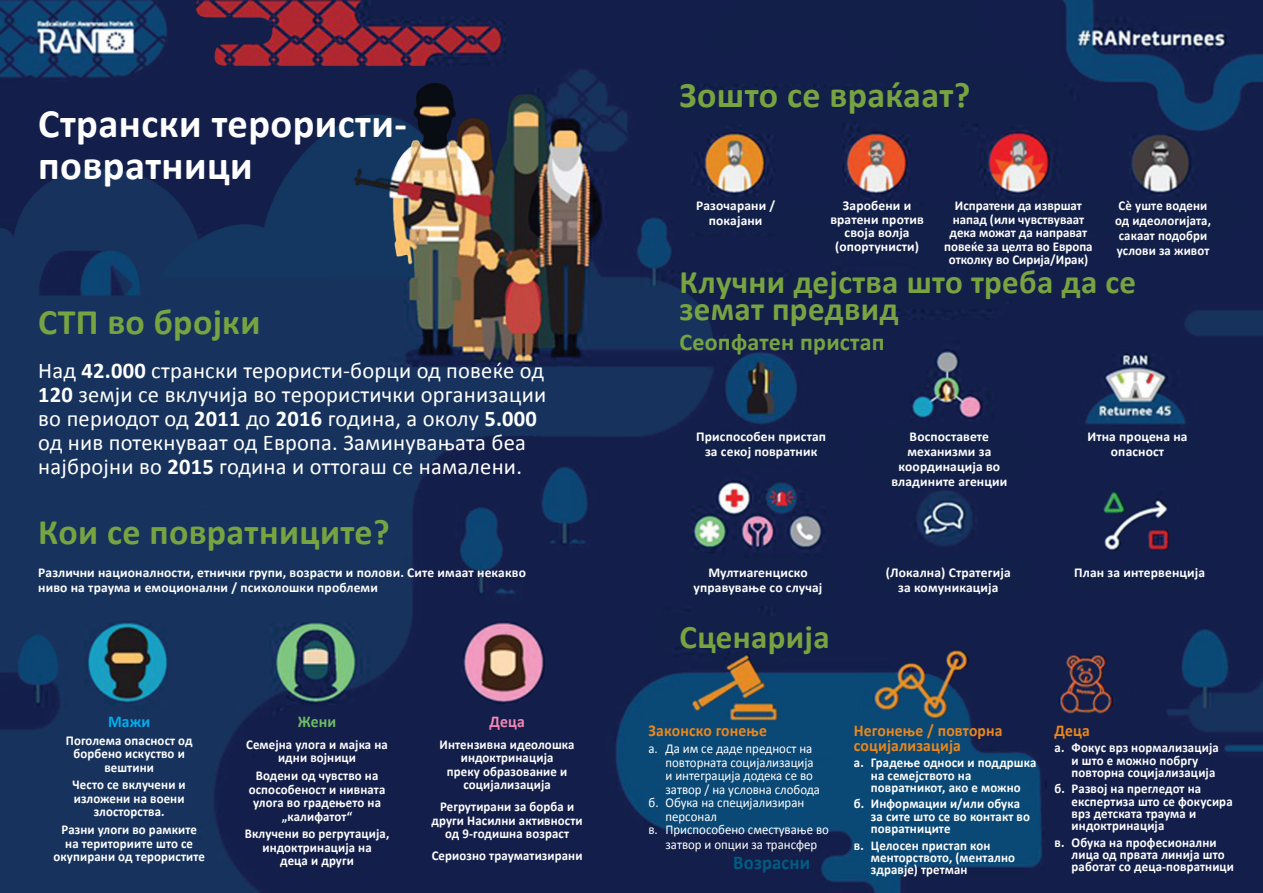
<style>
.page{position:relative;width:1263px;height:893px;background:#fff}
.page>*{position:absolute;margin:0;border:0;box-sizing:border-box;transform-origin:0 0}
.t1{font:700 40.5px/42px "Calibri";letter-spacing:.01em;color:#fff}
.t2{font:700 36px "Calibri";letter-spacing:.01em;color:#78a341}
.t3{font:700 33px/27px "Calibri";letter-spacing:.01em;color:#78a341}
.t4{font:700 24px "Calibri";letter-spacing:.01em;color:#78a341}
.t5{font:22.5px/24px "Calibri";letter-spacing:.01em;color:#fff}
.t6{font:700 19.5px "Calibri";letter-spacing:.01em;color:#015c82;scale:.95 1}
.t7{font:700 16.5px/15px "Calibri";letter-spacing:.01em;color:#ea871c;scale:.95 1}
.t8{font:700 16.5px "Calibri";color:#f287b6;scale:.95 1}
.t9{font:700 16.5px "Calibri";color:#6eba66;scale:.95 1}
.t10{font:700 16.5px "Calibri";color:#00aeef;scale:.95 1}
.t11{font:700 13.5px/13.5px "Calibri";letter-spacing:.01em;color:#fff;text-align:center;scale:.95 1}
.t12{font:700 13.5px/15px "Calibri";letter-spacing:.01em;color:#fff;text-align:center}
.t13{font:13.5px "Calibri";color:#fff;scale:.95 1}
.t14{font:700 13.5px/13.5px "Calibri";letter-spacing:.01em;color:#fff;text-align:center;scale:.96 1}
.s1{font-weight:700}
</style>
<div class="page">
<img style="left:0;top:0;width:1263px;height:893px">
<h1 class="t1" style="left:38px;top:102px;width:370px">Странски терористи&shy;повратници</h1>
<h2 class="t2" style="left:38px;top:299px;width:224px">СТП во бројки</h2>
<p class="t5" style="left:38px;top:358px;width:509px">Над <span class="s1">42.000</span> странски терористи-борци од повеќе од <span class="s1">120</span> земји се вклучија во терористички организации во периодот од <span class="s1">2011</span> до <span class="s1">2016</span> година, а околу <span class="s1">5.000 </span>од нив потекнуваат од Европа. Заминувањата беа најбројни во <span class="s1">2015</span> година и оттогаш се намалени.</p>
<h2 class="t2" style="left:38px;top:509px;width:353px">Кои се повратниците?</h2>
<p class="t12" style="left:38px;top:565px;width:489px;text-align:left">Различни националности, етнички групи, возрасти и полови. Сите имаат некакво ниво на траума и емоционални / психолошки проблеми</p>
<p class="t10" style="left:108px;top:711px;width:46px">Мажи</p>
<p class="t11" style="left:66px;top:733px;width:135px">Поголема опасност од борбено искуство и вештини</p>
<p class="t11" style="left:73px;top:778px;width:121px">Често се вклучени и изложени на воени злосторства.</p>
<p class="t11" style="left:53px;top:823px;width:161px">Разни улоги во рамките на териториите што се окупирани од терористите</p>
<p class="t9" style="left:298px;top:711px;width:42px">Жени</p>
<p class="t11" style="left:246px;top:737px;width:151px">Семејна улога и мајка на идни војници</p>
<p class="t11" style="left:249px;top:769px;width:145px">Водени од чувство на оспособеност и нивната улога во градењето на „калифатот“</p>
<p class="t11" style="left:245px;top:827px;width:154px">Вклучени во регрутација, индоктринација на<br>деца и други</p>
<p class="t8" style="left:489px;top:711px;width:39px">Деца</p>
<p class="t11" style="left:440px;top:737px;width:144px">Интензивна идеолошка индоктринација<br>преку образование и социјализација</p>
<p class="t11" style="left:432px;top:800px;width:161px">Регрутирани за борба и други Насилни активности од 9-годишна возраст</p>
<p class="t11" style="left:432px;top:849px;width:160px">Сериозно трауматизирани</p>
<h2 class="t2" style="left:679px;top:72px;width:292px">Зошто се враќаат?</h2>
<p class="t12" style="left:696px;top:198px;width:81px">Разочарани / покајани</p>
<p class="t12" style="left:830px;top:199px;width:95px;line-height:13.5px">Заробени и вратени против своја волја (опортунисти)</p>
<p class="t14" style="left:944px;top:199px;width:156px">Испратени да извршат напад (или чувствуваат дека можат да направат повеќе за целта во Европа отколку во Сирија/Ирак)</p>
<p class="t11" style="left:1115px;top:198px;width:103px;line-height:15px;text-align:left">Сè уште водени од идеологијата, сакаат подобри услови за живот</p>
<h3 class="t3" style="left:679px;top:269px;width:458px">Клучни дејства што треба да се земат предвид</h3>
<h3 class="t4" style="left:679px;top:327px;width:207px">Сеопфатен пристап</h3>
<p class="t12" style="left:696px;top:429px;width:131px">Приспособен пристап за секој повратник</p>
<p class="t12" style="left:891px;top:429px;width:117px">Воспоставете механизми за координација во владините агенции</p>
<p class="t12" style="left:1087px;top:429px;width:102px">Итна процена на опасност</p>
<p class="t12" style="left:694px;top:565px;width:130px">Мултиагенциско управување со случај</p>
<p class="t12" style="left:886px;top:565px;width:126px">(Локална) Стратегија за комуникација</p>
<p class="t12" style="left:1074px;top:565px;width:132px">План за интервенција</p>
<h3 class="t3" style="left:679px;top:623px;width:152px">Сценарија</h3>
<p class="t7" style="left:648px;top:723px;width:126px">Законско гонење</p>
<p class="t13" style="left:648px;top:740px;width:174px">а. Да им се даде предност на</p>
<p class="t13" style="left:665px;top:754px;width:158px">повторната социјализација</p>
<p class="t13" style="left:665px;top:767px;width:157px">и интеграција додека се во</p>
<p class="t13" style="left:665px;top:781px;width:164px">затвор / на условна слобода</p>
<p class="t13" style="left:648px;top:794px;width:166px">б. Обука на специјализиран</p>
<p class="t13" style="left:665px;top:808px;width:56px">персонал</p>
<p class="t13" style="left:648px;top:821px;width:191px">в. Приспособено сместување во</p>
<p class="t13" style="left:665px;top:836px;width:161px">затвор и опции за трансфер</p>
<h3 class="t6" style="left:733px;top:850px;width:82px">Возрасни</h3>
<p class="t7" style="left:854px;top:723px;width:158px">Негонење / повторна социјализација</p>
<p class="t11" style="left:871px;top:757px;width:176px;line-height:12.3px;text-align:left;text-indent:-17px">а. Градење односи и поддршка на семејството на повратникот, ако е можно</p>
<p class="t11" style="left:871px;top:798px;width:169px;line-height:12.3px;text-align:left;text-indent:-17px">б. Информации и/или обука за сите што се во контакт во повратниците</p>
<p class="t11" style="left:871px;top:839px;width:153px;line-height:12.3px;text-align:left;text-indent:-17px">в. Целосен пристап кон менторството, (ментално здравје) третман</p>
<p class="t7" style="left:1054px;top:723px;width:39px">Деца</p>
<p class="t11" style="left:1071px;top:742px;width:156px;line-height:12.3px;text-align:left;text-indent:-17px">а. Фокус врз нормализација и што е можно побргу повторна социјализација</p>
<p class="t11" style="left:1071px;top:783px;width:171px;line-height:12.3px;text-align:left;text-indent:-17px">б. Развој на прегледот на експертиза што се фокусира врз детската траума и индоктринација</p>
<p class="t11" style="left:1071px;top:836px;width:173px;line-height:12.3px;text-align:left;text-indent:-17px">в. Обука на професионални лица од првата линија што работат со деца-повратници</p>
</div>
